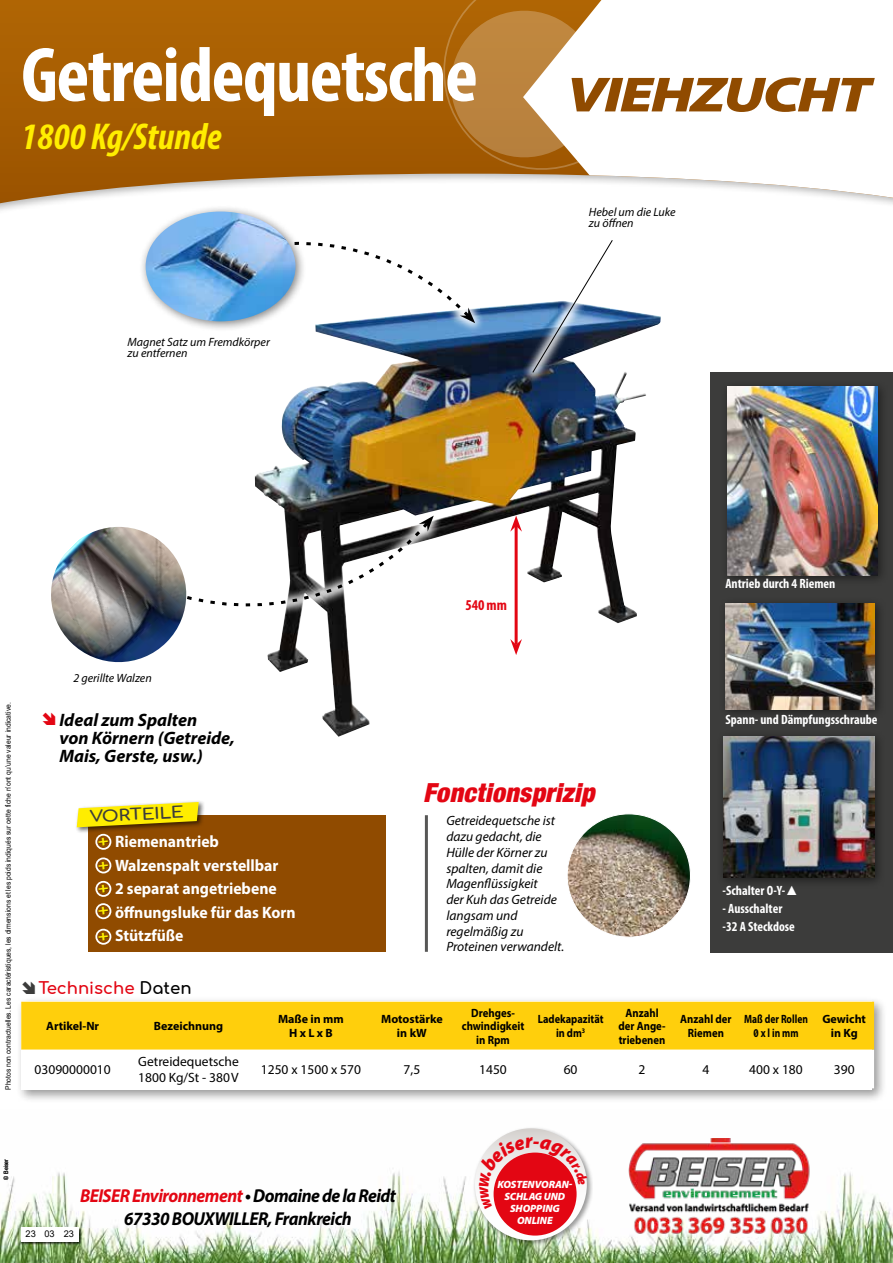
<style>
.page{position:relative;width:893px;height:1263px;background:#fff}
.page>*{position:absolute;margin:0;border:0;box-sizing:border-box;transform-origin:0 0}
.t1{font:700 condensed 78px "Myriad Pro";letter-spacing:-.02em;color:#fff}
.t2{font:italic 900 49.65px "Myriad Pro";letter-spacing:-.04em;color:#904b00;scale:1.25 1}
.t3{font:italic 700 condensed 37.5px "Myriad Pro";color:#ffed00}
.t4{font:italic 900 condensed 26.25px "Helvetica Neue LT Com";letter-spacing:.01em;color:#e30613}
.t5{font:italic 700 18.75px/22.5px "Myriad Pro";letter-spacing:-.03em;color:#000;text-align:center;scale:.94 1}
.t6{font:italic 700 18px/18px "Myriad Pro";color:#000}
.t7{font:700 16.5px/23.5px "Myriad Pro";color:#fff;scale:.95 1}
.t8{font:700 16.5px "Comfortaa";color:#e30613}
.t9{font:700 15.45px "Comfortaa";color:#3c3c3b;scale:1.19 1}
.t10{font:700 condensed 15px "Myriad Pro";color:#e30613}
.t11{font:italic 900 14.25px/23px "Myriad Pro";color:#ffed00;text-align:center;scale:1.25 1}
.t12{font:italic 13.5px/15.8px "Myriad Pro";color:#000}
.t13{font:700 condensed 13.5px/17.7px "Myriad Pro";color:#fff}
.t14{font:13.5px/16.5px "Myriad Pro";color:#000}
.t15{font:italic 12px/10.5px "Myriad Pro";color:#000}
.t16{font:700 12px/13.5px "Myriad Pro";color:#000;text-align:center}
.t17{font:700 12px/13.5px "Myriad Pro";color:#000;text-align:center;scale:.89 1}
.t18{font:700 12px/13.5px "Myriad Pro";color:#000;text-align:center;scale:.9 1}
.t19{font:700 12px/13.5px "Myriad Pro";color:#000;text-align:center;scale:.79 1}
.t20{font:700 12px/13.5px "Myriad Pro";color:#000;text-align:center;scale:.86 1}
.t21{font:italic 900 10.5px/12px "Myriad Pro";letter-spacing:-.01em;color:#fff;text-align:center}
.t22{font:9.3px "Arial";color:#000}
.t23{font:7.5px "Arial";color:#000;scale:.9 1}
.t24{font:6px "Arial";color:#000;scale:.9 1}
.s1{color:#e30613}
.s2{color:#3c3c3b}
.s3{color:#000}
.s4{font-family:"Franklin Gothic";font-weight:500;font-stretch:normal}
</style>
<div class="page">
<svg style="left:0;top:0;width:432px;height:203px;background:#ae6c19"></svg>
<svg style="left:551px;top:177px;width:342px;height:26px"></svg>
<svg style="left:432px;top:0;width:217px;height:181px"></svg>
<img style="left:0;top:1171px;width:893px;height:92px">
<div style="left:21px;top:1227px;width:61px;height:18px;background:#000;opacity:.5"></div>
<div style="left:21px;top:1227px;width:58px;height:15px;background:#fff"></div>
<img style="left:255px;top:304px;width:406px;height:433px">
<div style="left:710px;top:372px;width:183px;height:580px;background:#3c3c3b"></div>
<div style="left:720px;top:380px;width:168px;height:206px;background:#000;opacity:.5"></div>
<img style="left:727px;top:387px;width:150px;height:188px">
<div style="left:716px;top:730px;width:169px;height:158px;background:#000;opacity:.5"></div>
<img style="left:723px;top:737px;width:151px;height:140px">
<div style="left:718px;top:597px;width:168px;height:124px;background:#000;opacity:.5"></div>
<img style="left:725px;top:604px;width:150px;height:105px">
<svg style="left:255px;top:304px;width:233px;height:59px"></svg>
<svg style="left:307px;top:242px;width:168px;height:81px"></svg>
<svg style="left:198px;top:490px;width:248px;height:138px"></svg>
<div style="left:139px;top:205px;width:168px;height:128px;background:#000;opacity:.5"></div>
<img style="left:146px;top:212px;width:150px;height:109px">
<svg style="left:521px;top:303px;width:103px;height:81px"></svg>
<img style="left:532px;top:240px;width:81px;height:133px">
<hr style="left:515px;top:526px;width:3px;height:119px;background:#e30613">
<svg style="left:510px;top:516px;width:12px;height:16px"></svg>
<svg style="left:510px;top:639px;width:12px;height:16px"></svg>
<img style="left:567px;top:814px;width:123px;height:123px;border-radius:62px">
<hr style="left:425px;top:815px;width:3px;height:137px;background:#575756">
<img style="left:51px;top:527px;width:141px;height:136px">
<div style="left:16px;top:996px;width:872px;height:107px;background:#000;opacity:.4"></div>
<div style="left:21px;top:1002px;width:851px;height:88px;background:#fff"></div>
<svg style="left:21px;top:1002px;width:853px;height:86px"></svg>
<div style="left:88px;top:815px;width:298px;height:137px;background:#904b00"></div>
<div style="left:99px;top:838px;width:10px;height:8px;background:#000;opacity:.4"></div>
<div style="left:95px;top:834px;width:17px;height:16px;border:2px solid #fff;border-radius:50%"></div>
<div style="left:99px;top:862px;width:10px;height:8px;background:#000;opacity:.4"></div>
<div style="left:95px;top:857px;width:17px;height:17px;border:2px solid #fff;border-radius:50%"></div>
<div style="left:99px;top:885px;width:10px;height:8px;background:#000;opacity:.4"></div>
<div style="left:95px;top:881px;width:17px;height:16px;border:2px solid #fff;border-radius:50%"></div>
<div style="left:99px;top:907px;width:10px;height:8px;background:#000;opacity:.4"></div>
<div style="left:95px;top:903px;width:17px;height:16px;border:2px solid #fff;border-radius:50%"></div>
<div style="left:99px;top:933px;width:10px;height:8px;background:#000;opacity:.4"></div>
<div style="left:95px;top:928px;width:17px;height:17px;border:2px solid #fff;border-radius:50%"></div>
<div style="left:75px;top:800px;width:130px;height:34px;background:#000;opacity:.6"></div>
<svg style="left:77px;top:802px;width:122px;height:25px;background:#ead721"></svg>
<img style="left:586px;top:1138px;width:269px;height:113px">
<div style="left:472px;top:1126px;width:121px;height:121px;background:#000;opacity:.4"></div>
<svg style="left:475px;top:1128px;width:112px;height:112px"></svg>
<div style="left:494px;top:1152px;width:83px;height:83px;background:#e30613;border-radius:50%"></div>
<svg style="left:99px;top:932px;width:9px;height:9px"></svg>
<svg style="left:479px;top:1137px;width:108px;height:72px"></svg>
<h1 class="t1" style="left:21px;top:26px;width:458px">Getreidequetsche</h1>
<h3 class="t3" style="left:21px;top:113px;width:202px">1800 Kg/Stunde</h3>
<p class="t15" style="left:128px;top:337px;width:144px">Magnet Satz um Fremdkörper zu entfernen</p>
<h2 class="t2" style="left:567px;top:67px;width:245px">VIEHZUCHT</h2>
<p class="t15" style="left:589px;top:207px;width:88px">Hebel um die Luke zu öffnen</p>
<p class="t10" style="left:465px;top:595px;width:43px">540mm</p>
<p class="t13" style="left:725px;top:575px;width:112px">Antrieb durch 4 Riemen</p>
<p class="t23" style="left:3px;top:1090px;width:432px;rotate:-90deg">Photos non contractuelles. Les caractéristiques, les dimensions et les poids indiqués sur cette fiche n’ont qu’une valeur indicative.</p>
<p class="t15" style="left:73px;top:672px;width:80px">2 gerillte Walzen</p>
<h3 class="t6" style="left:59px;top:710px;width:177px;text-indent:-18px"><span class="s1">➔</span> Ideal zum Spalten<br>von Körnern (Getreide,<br>Mais, Gerste, usw.)</h3>
<p class="t9" style="left:89px;top:802px;width:81px;rotate:-3deg">VORTEILE</p>
<p class="t7" style="left:115px;top:829px;width:192px">Riemenantrieb<br>Walzenspalt verstellbar<br>2 separat angetriebene öffnungsluke für das Korn<br>Stützfüße</p>
<p class="t11" style="left:90px;top:831px;width:16px;rotate:-6deg">+ + + +</p>
<p class="t8" style="left:21px;top:973px;width:172px"><span class="s2">➔</span>Technische <span class="s3">Daten</span></p>
<h3 class="t4" style="left:423px;top:777px;width:173px">Fonctionsprizip</h3>
<p class="t12" style="left:446px;top:813px;width:119px">Getreidequetsche ist dazu gedacht, die<br>Hülle der Körner zu spalten, damit die<br>Magenflüssigkeit<br>der Kuh das Getreide langsam und regelmäßig zu<br>Proteinen verwandelt.</p>
<p class="t13" style="left:725px;top:710px;width:154px">Spann- und Dämpfungsschraube</p>
<p class="t13" style="left:723px;top:882px;width:78px">-Schalter O-Y-<span class="s4">▲</span></p>
<p class="t13" style="left:723px;top:899px;width:74px">- Ausschalter -32 A Steckdose</p>
<p class="t16" style="left:46px;top:1019px;width:55px">Artikel-Nr</p>
<p class="t16" style="left:154px;top:1019px;width:71px">Bezeichnung</p>
<p class="t16" style="left:278px;top:1012px;width:67px">Maße in mm<br>H x L x B</p>
<p class="t16" style="left:381px;top:1012px;width:63px">Motostärke in kW</p>
<p class="t18" style="left:462px;top:1005px;width:71px">Drehges&shy;chwindigkeit in Rpm</p>
<p class="t20" style="left:538px;top:1012px;width:78px">Ladekapazität in dm<sup>3</sup></p>
<p class="t17" style="left:619px;top:1005px;width:54px">Anzahl der Ange&shy;triebenen</p>
<p class="t17" style="left:680px;top:1012px;width:59px">Anzahl der<br>Riemen</p>
<p class="t19" style="left:744px;top:1012px;width:82px">Maß der Rollen<br>0 x l in mm</p>
<p class="t16" style="left:822px;top:1012px;width:45px">Gewicht in Kg</p>
<p class="t14" style="left:35px;top:1061px;width:78px">03090000010</p>
<p class="t14" style="left:138px;top:1053px;width:102px">Getreidequetsche<br>1800 Kg/St - 380V</p>
<p class="t14" style="left:261px;top:1061px;width:102px">1250 x 1500 x 570</p>
<p class="t14" style="left:404px;top:1061px;width:18px">7,5</p>
<p class="t14" style="left:479px;top:1061px;width:29px">1450</p>
<p class="t14" style="left:564px;top:1061px;width:15px">60</p>
<p class="t14" style="left:639px;top:1061px;width:8px">2</p>
<p class="t14" style="left:702px;top:1061px;width:8px">4</p>
<p class="t14" style="left:749px;top:1061px;width:55px">400 x 180</p>
<p class="t14" style="left:834px;top:1061px;width:22px">390</p>
<p class="t24" style="left:2px;top:1179px;width:25px;rotate:-90deg">© Beiser</p>
<h3 class="t5" style="left:80px;top:1184px;width:338px"><span class="s1">BEISER Environnement</span> • Domaine de la Reidt<br>67330 BOUXWILLER, Frankreich</h3>
<p class="t21" style="left:497px;top:1178px;width:76px">KOSTENVORAN‑<br>SCHLAG UND<br>SHOPPING<br>ONLINE</p>
<p class="t22" style="left:26px;top:1227px;width:12px">23</p>
<p class="t22" style="left:31px;top:1227px;width:45px">0 03 23</p>
</div>
